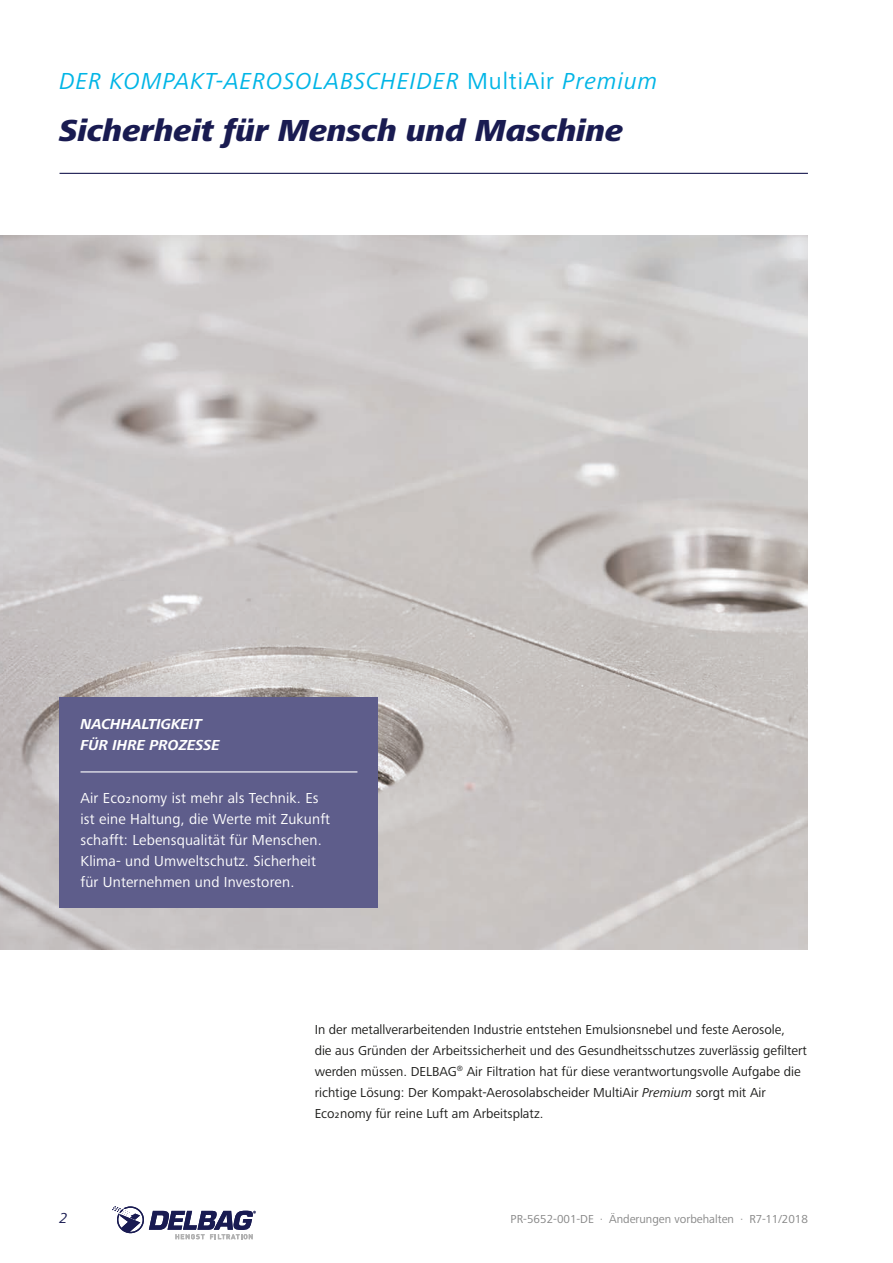
<style>
.page{position:relative;width:893px;height:1263px;background:#fff}
.page>*{position:absolute;margin:0;border:0;box-sizing:border-box;transform-origin:0 0}
.t1{font:italic 800 31.5px "Frutiger Next LTW1 G";color:#191b51}
.t2{font:italic 24px "Frutiger Next LTW1 G";letter-spacing:.04em;color:#00b5e6}
.t3{font:15px/21px "Frutiger Next LTW1 G";letter-spacing:.01em;color:#fff}
.t4{font:italic 700 15px/21px "Frutiger Next LTW1 G";color:#fff}
.t5{font:italic 15px "Frutiger Next LTW1 G";color:#191b51}
.t6{font:13.5px/21px "Frutiger Next LTW1 G";color:#1d1d1b}
.t7{font:12px "Frutiger Next LTW1 G";color:#878787}
.s1{font-style:normal}
.s2{font-style:italic}
</style>
<div class="page">
<svg style="left:112px;top:1206px;width:144px;height:33px"></svg>
<img style="left:0;top:236px;width:808px;height:714px">
<div style="left:60px;top:698px;width:318px;height:210px;background:#5e5d8b"></div>
<hr style="left:81px;top:771px;width:276px;height:1px;background:#fff">
<hr style="left:60px;top:173px;width:748px;height:1px;background:#191b51">
<h2 class="t2" style="left:60px;top:67px;width:599px">DER KOMPAKT-AEROSOLABSCHEIDER <span class="s1">MultiAir</span> Premium</h2>
<h1 class="t1" style="left:60px;top:113px;width:565px">Sicherheit für Mensch und Maschine</h1>
<p class="t4" style="left:81px;top:714px;width:141px">NACHHALTIGKEIT<br>FÜR IHRE PROZESSE</p>
<p class="t3" style="left:81px;top:788px;width:251px">Air Eco2nomy ist mehr als Technik. Es ist eine Haltung, die Werte mit Zukunft schafft: Lebensqualität für Menschen.<br>Klima- und Umweltschutz. Sicherheit für Unternehmen und Investoren.</p>
<p class="t6" style="left:315px;top:1019px;width:494px">In der metallverarbeitenden Industrie entstehen Emulsionsnebel und feste Aerosole,<br>die aus Gründen der Arbeitssicherheit und des Gesundheitsschutzes zuverlässig gefiltert werden müssen. DELBAG<sup>®</sup> Air Filtration hat für diese verantwortungsvolle Aufgabe die richtige Lösung: Der Kompakt-Aerosolabscheider MultiAir <span class="s2">Premium</span> sorgt mit Air Eco2nomy für reine Luft am Arbeitsplatz.</p>
<p class="t5" style="left:60px;top:1209px;width:10px">2</p>
<p class="t7" style="left:511px;top:1212px;width:299px">PR-5652-001-DE · Änderungen vorbehalten · R7-11/2018</p>
</div>
